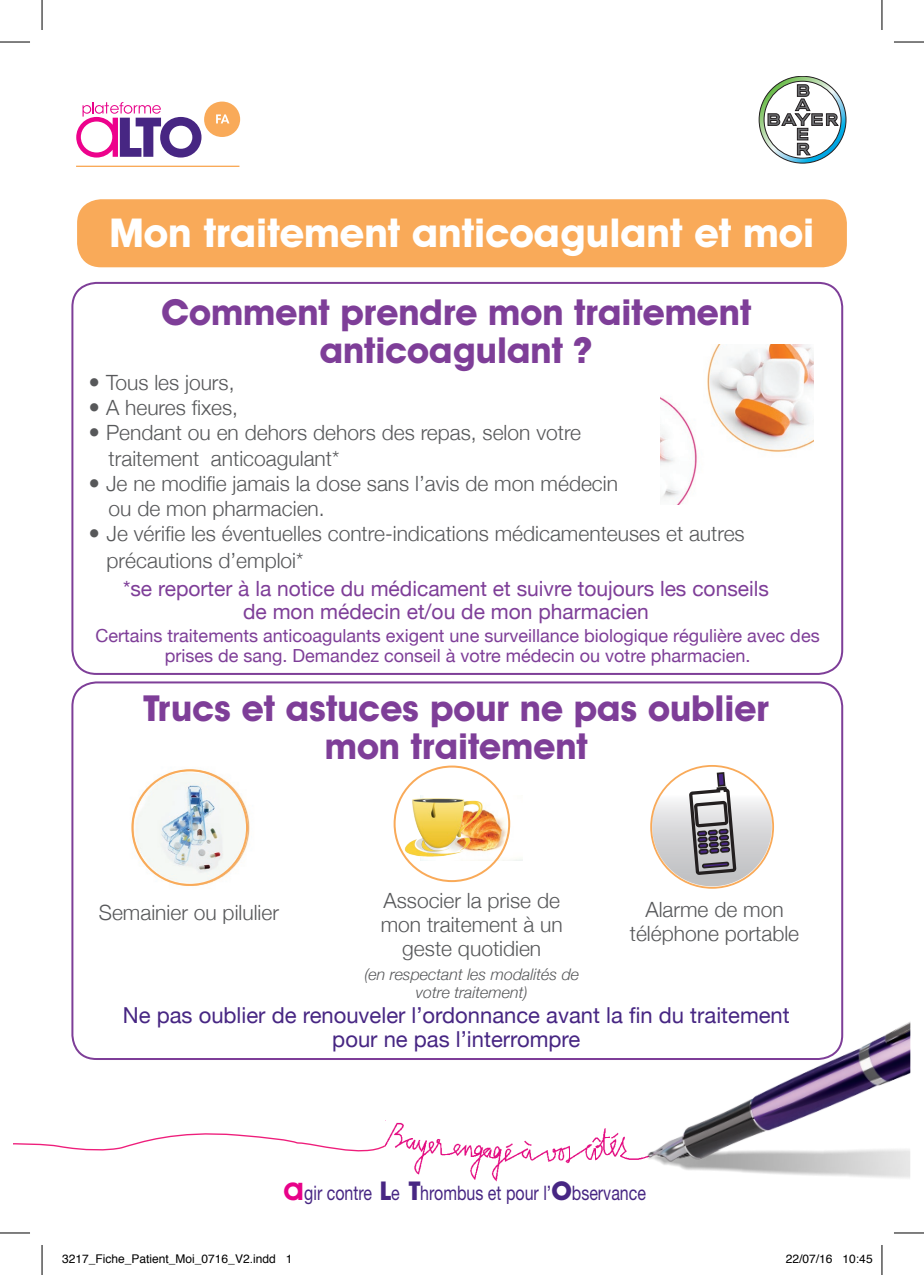
<style>
.page{position:relative;width:924px;height:1275px;background:#fff}
.page>*{position:absolute;margin:0;border:0;box-sizing:border-box;transform-origin:0 0}
.t1{font:700 40px "Avant Garde IT Cby BT";color:#fff}
.t2{font:700 36px "Avant Garde IT Cby BT";color:#7e3e98}
.t3{font:22px "Helvetica Neue";color:#472683}
.t4{font:300 21px/25.2px "Helvetica Neue";color:#57585a}
.t5{font:21px "Helvetica Neue";color:#7e3e98}
.Mentions_bas_de_page{font:20px "Helvetica Neue";color:#472683;scale:.8 1}
.t6{font:18px/20px "Helvetica Neue";color:#7e3e98;text-align:center}
.t7{font:italic 300 16px/18px "Helvetica Neue";color:#57585a;text-align:center}
.t8{font:12px "Helvetica";color:#000}
.s1{font-family:"Avant Garde IT Cby BT";font-weight:600;font-size:32px;color:#e80289}
.s2{font-family:"Avant Garde IT Cby BT";font-weight:700;font-size:26px}
</style>
<div class="page">
<svg style="left:76px;top:102px;width:125px;height:56px"></svg>
<div style="left:204px;top:102px;width:36px;height:35px;background:#f9aa59;border-radius:50%"></div>
<svg style="left:216px;top:114px;width:13px;height:9px"></svg>
<hr style="left:76px;top:166px;width:163px;height:1px;background:#f9aa59">
<img style="left:386px;top:1122px;width:228px;height:60px">
<svg style="left:14px;top:1133px;width:372px;height:19px"></svg>
<img style="left:614px;top:878px;width:295px;height:300px">
<div style="left:71px;top:282px;width:771px;height:393px;border:2px solid #7e3e98;border-radius:24px"></div>
<div style="left:71px;top:681px;width:771px;height:379px;border:2px solid #7e3e98;border-radius:24px"></div>
<svg style="left:651px;top:765px;width:120px;height:124px"></svg>
<div style="left:650px;top:765px;width:123px;height:123px;border:2px solid #f9aa59;border-radius:50%"></div>
<img style="left:660px;top:344px;width:153px;height:160px">
<img style="left:131px;top:769px;width:119px;height:117px">
<div style="left:131px;top:769px;width:117px;height:117px;border:2px solid #f9aa59;border-radius:50%"></div>
<img style="left:487px;top:795px;width:35px;height:65px">
<img style="left:396px;top:771px;width:91px;height:98px">
<div style="left:393px;top:765px;width:117px;height:117px;border:2px solid #f9aa59;border-radius:50%"></div>
<svg style="left:758px;top:76px;width:87px;height:87px"></svg>
<div style="left:77px;top:199px;width:769px;height:68px;background:#f9aa59;border-radius:24px"></div>
<hr style="left:0;top:42px;width:30px;height:1px;background:#000">
<hr style="left:893px;top:42px;width:30px;height:1px;background:#000">
<hr style="left:0;top:1232px;width:30px;height:1px;background:#000">
<hr style="left:893px;top:1232px;width:30px;height:1px;background:#000">
<hr style="left:42px;top:0;width:1px;height:30px;background:#000">
<hr style="left:42px;top:1245px;width:1px;height:30px;background:#000">
<hr style="left:881px;top:0;width:1px;height:30px;background:#000">
<hr style="left:881px;top:1245px;width:1px;height:30px;background:#000">
<p class="t1" style="left:109px;top:209px;width:706px">Mon traitement anticoagulant et moi</p>
<p class="t2" style="left:161px;top:290px;width:591px">Comment prendre mon traitement</p>
<p class="t2" style="left:319px;top:328px;width:274px">anticoagulant ?</p>
<p class="t4" style="left:106px;top:368px;width:130px">Tous les jours,</p>
<p class="t4" style="left:106px;top:394px;width:133px">A heures fixes,</p>
<p class="t4" style="left:106px;top:419px;width:476px">Pendant ou en dehors dehors des repas, selon votre</p>
<p class="t4" style="left:108px;top:444px;width:232px">traitement anticoagulant*</p>
<p class="t4" style="left:106px;top:469px;width:513px">Je ne modifie jamais la dose sans l’avis de mon médecin ou de mon pharmacien.</p>
<p class="t4" style="left:106px;top:519px;width:639px;line-height:26.4px">Je vérifie les éventuelles contre-indications médicamenteuses et autres précautions d’emploi*</p>
<p class="t5" style="left:123px;top:573px;width:647px">*se reporter à la notice du médicament et suivre toujours les conseils</p>
<p class="t5" style="left:243px;top:596px;width:407px">de mon médecin et/ou de mon pharmacien</p>
<p class="t6" style="left:95px;top:627px;width:725px">Certains traitements anticoagulants exigent une surveillance biologique régulière avec des prises de sang. Demandez conseil à votre médecin ou votre pharmacien.</p>
<p class="t2" style="left:143px;top:686px;width:627px">Trucs et astuces pour ne pas oublier</p>
<p class="t2" style="left:324px;top:724px;width:264px">mon traitement</p>
<p class="t4" style="left:99px;top:899px;width:182px">Semainier ou pilulier</p>
<p class="t4" style="left:383px;top:886px;width:178px">Associer la prise de</p>
<p class="t4" style="left:380px;top:911px;width:184px;line-height:24px;text-align:center">mon traitement à un geste quotidien</p>
<p class="t7" style="left:364px;top:964px;width:216px">(en respectant les modalités de votre traitement)</p>
<p class="t4" style="left:645px;top:895px;width:140px">Alarme de mon</p>
<p class="t4" style="left:629px;top:919px;width:171px">téléphone portable</p>
<p class="t3" style="left:123px;top:999px;width:668px">Ne pas oublier de renouveler l’ordonnance avant la fin du traitement</p>
<p class="t3" style="left:332px;top:1023px;width:249px">pour ne pas l’interrompre</p>
<p class="Mentions_bas_de_page" style="left:283px;top:1181px;width:454px"><span class="s1">a</span>gir contre <span class="s2">L</span>e <span class="s2">T</span>hrombus et pour l’<span class="s2">O</span>bservance</p>
<p class="t8" style="left:62px;top:1249px;width:232px">3217_Fiche_Patient_Moi_0716_V2.indd 1</p>
<p class="t8" style="left:785px;top:1249px;width:88px">22/07/16 10:45</p>
</div>
